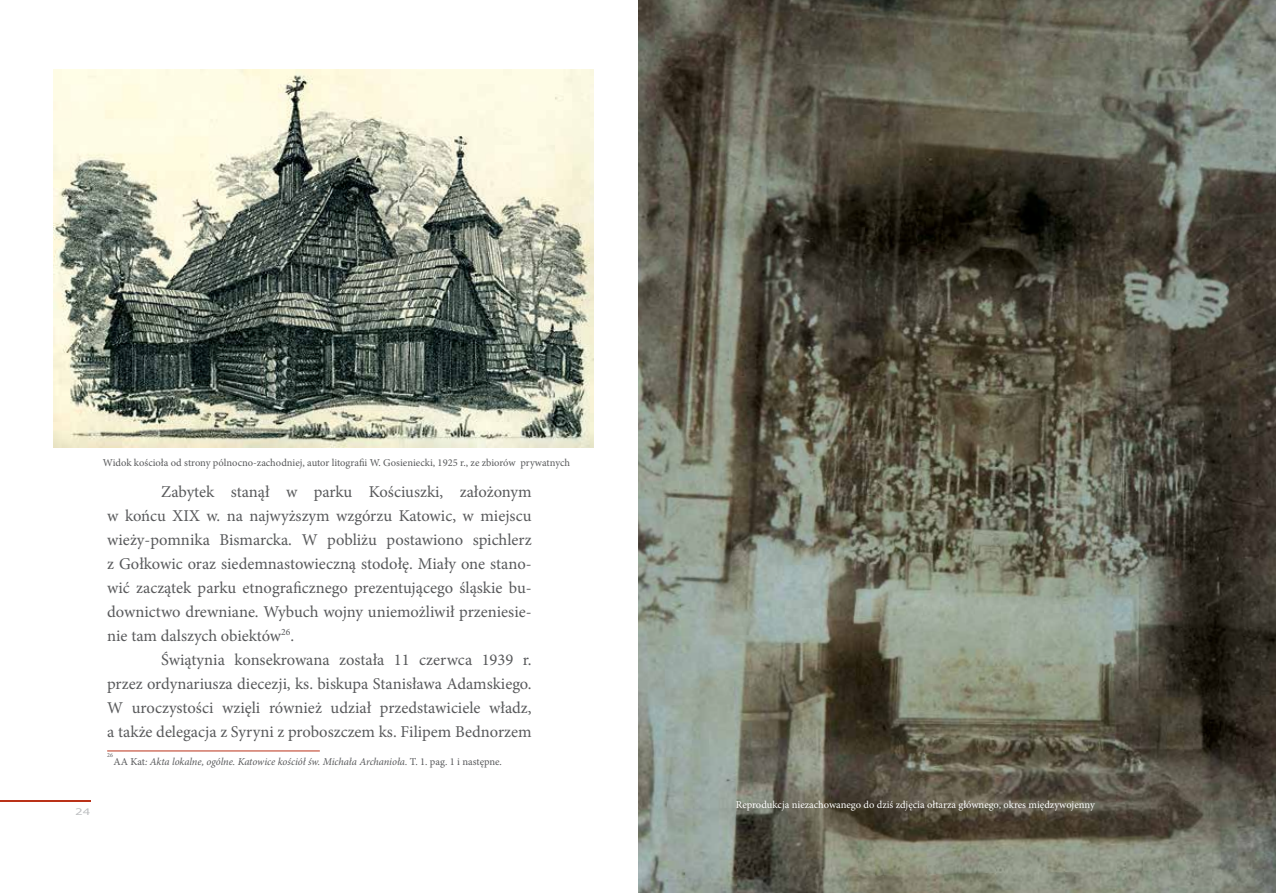
<style>
.page{position:relative;width:1276px;height:893px;background:#fff}
.page>*{position:absolute;margin:0;border:0;box-sizing:border-box;transform-origin:0 0}
.t1{font:16.5px/24px "Minion Pro";color:#58595b;text-align:justify}
.t2{font:10.5px "Minion Pro";color:#58595b}
.t3{font:italic 10.5px "Minion Pro";letter-spacing:-.005em;color:#58595b}
.t4{font:10.5px "Minion Pro";color:#fff}
.t5{font:9px "Verdana";color:#bcbec0;scale:1.33 1}
.t6{font:6px "Minion Pro";color:#58595b}
.s1{font-style:normal}
</style>
<div class="page">
<hr style="left:0;top:800px;width:91px;height:2px;background:#ba3118">
<hr style="left:107px;top:751px;width:213px;height:1px;background:#ba3118">
<img style="left:54px;top:69px;width:540px;height:378px">
<img style="left:638px;top:0;width:638px;height:893px">
<p class="t2" style="left:103px;top:456px;width:468px">Widok kościoła od strony pólnocno-zachodniej, autor litografii W. Gosieniecki, 1925 r., ze zbiorów prywatnych</p>
<p class="t1" style="left:107px;top:480px;width:426px;text-indent:54px">Zabytek stanął w parku Kościuszki, założonym w końcu XIX w. na najwyższym wzgórzu Katowic, w miejscu wieży-pomnika Bismarcka. W pobliżu postawiono spichlerz z Gołkowic oraz siedemnastowieczną stodołę. Miały one stano&shy;wić zaczątek parku etnograficznego prezentującego śląskie bu&shy;downictwo drewniane. Wybuch wojny uniemożliwił przeniesie&shy;nie tam dalszych obiektów<sup>26</sup>.</p>
<p class="t1" style="left:107px;top:648px;width:426px;text-indent:54px">Świątynia konsekrowana została 11 czerwca 1939 r. przez ordynariusza diecezji, ks. biskupa Stanisława Adamskiego.<br>W uroczystości wzięli również udział przedstawiciele władz, a także delegacja z Syryni z proboszczem ks. Filipem Bednorzem</p>
<p class="t6" style="left:107px;top:751px;width:7px">26</p>
<p class="t3" style="left:114px;top:755px;width:390px"><span class="s1">AA Kat</span>: Akta lokalne, ogólne. Katowice kościół św. Michała Archanioła. <span class="s1">T. 1. pag. 1 i następne.</span></p>
<p class="t5" style="left:75px;top:806px;width:13px">24</p>
<p class="t4" style="left:736px;top:797px;width:360px">Reprodukcja niezachowanego do dziś zdjęcia ołtarza głównego, okres międzywojenny</p>
</div>
